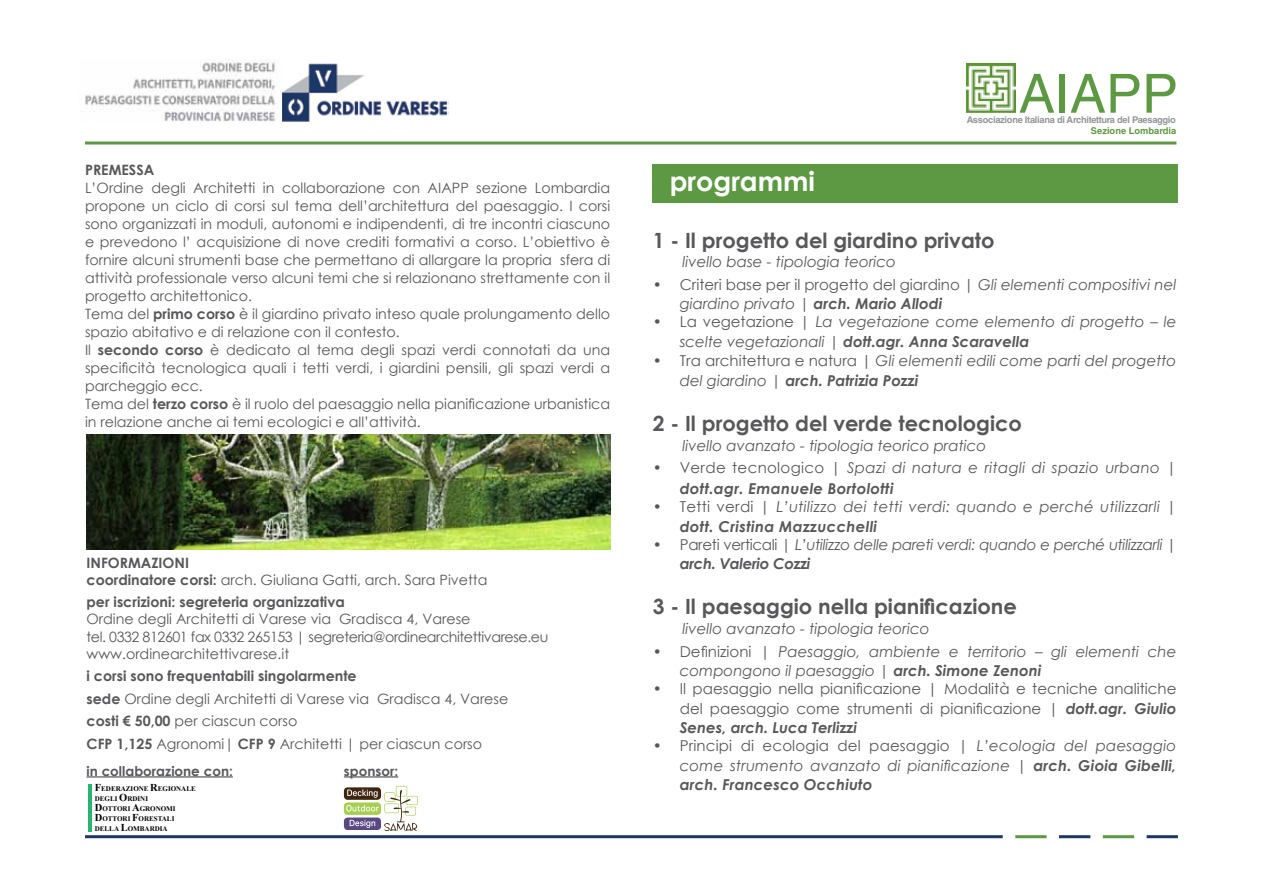
<style>
.page{position:relative;width:1263px;height:893px;background:#fff}
.page>*{position:absolute;margin:0;border:0;box-sizing:border-box;transform-origin:0 0}
.t1{font:54px "Helvetica LT Std";color:#5d9842}
.t2{font:700 27px "Century Gothic";color:#fff}
.t3{font:700 21px "Century Gothic";color:#58585b}
.t4{font:italic 15px/19.5px "Century Gothic";color:#58585b}
.t5{font:italic 15px/21px "Century Gothic";letter-spacing:.02em;color:#58585b}
.t6{font:15px/19.5px "Century Gothic";color:#58585b;text-align:justify}
.t7{font:italic 15px/19.5px "Century Gothic";letter-spacing:-.02em;color:#58585b}
.t8{font:14.25px/18px "Century Gothic";color:#58585b}
.t9{font:700 14.25px "Century Gothic";color:#58585b}
.t10{font:700 13.5px "Century Gothic";color:#58585b}
.t11{font:700 9.3px "Helvetica LT Std";letter-spacing:-.03em;color:#939598}
.t12{font:700 9.3px "Helvetica LT Std";letter-spacing:.005em;color:#5d9842}
.t13{font:700 7.05px/9.9px "Times New Roman";color:#000}
.s1{font-weight:700}
.s2{font-size:10.5px}
.s3{font-style:normal}
.s4{font-weight:700;font-style:italic}
</style>
<div class="page">
<div style="left:653px;top:164px;width:525px;height:39px;background:#5d9842"></div>
<hr style="left:85px;top:835px;width:918px;height:3px;background:#1b3764">
<hr style="left:1015px;top:835px;width:31px;height:3px;background:#5d9842">
<hr style="left:1059px;top:835px;width:31px;height:3px;background:#1b3764">
<hr style="left:1103px;top:835px;width:31px;height:3px;background:#5d9842">
<hr style="left:1146px;top:835px;width:32px;height:3px;background:#1b3764">
<hr style="left:85px;top:142px;width:1091px;height:3px;background:#5d9842">
<img style="left:84px;top:60px;width:365px;height:62px">
<img style="left:967px;top:64px;width:48px;height:49px">
<hr style="left:87px;top:776px;width:146px;height:1px;background:#58585b">
<hr style="left:344px;top:776px;width:54px;height:1px;background:#58585b">
<img style="left:87px;top:434px;width:523px;height:115px">
<div style="left:344px;top:787px;width:37px;height:13px;background:#3f2611;border-radius:4px"></div>
<div style="left:344px;top:802px;width:37px;height:13px;background:#a5cf4f;border-radius:4px"></div>
<div style="left:344px;top:817px;width:37px;height:13px;background:#5c4785;border-radius:4px"></div>
<svg style="left:346px;top:786px;width:74px;height:50px"></svg>
<hr style="left:88px;top:784px;width:4px;height:47px;background:#29b474">
<p class="t9" style="left:85px;top:159px;width:71px">PREMESSA</p>
<p class="t8" style="left:85px;top:179px;width:527px">L’Ordine degli Architetti in collaborazione con AIAPP sezione Lombardia propone un ciclo di corsi sul tema dell’architettura del paesaggio. I corsi sono organizzati in moduli, autonomi e indipendenti, di tre incontri ciascuno e prevedono l’ acquisizione di nove crediti formativi a corso. L’obiettivo è fornire alcuni strumenti base che permettano di allargare la propria sfera di attività professionale verso alcuni temi che si relazionano strettamente con il progetto architettonico.<br>Tema del <span class="s1">primo corso</span> è il giardino privato inteso quale prolungamento dello spazio abitativo e di relazione con il contesto.<br>Il <span class="s1">secondo corso</span> è dedicato al tema degli spazi verdi connotati da una specificità tecnologica quali i tetti verdi, i giardini pensili, gli spazi verdi a parcheggio ecc.<br>Tema del <span class="s1">terzo corso</span> è il ruolo del paesaggio nella pianificazione urbanistica in relazione anche ai temi ecologici e all’attività.</p>
<p class="t8" style="left:87px;top:554px;width:402px;line-height:17.1px"><span class="s1">INFORMAZIONI<br>coordinatore corsi:</span> arch. Giuliana Gatti, arch. Sara Pivetta</p>
<p class="t9" style="left:87px;top:591px;width:260px">per iscrizioni: segreteria organizzativa</p>
<p class="t8" style="left:87px;top:611px;width:463px;line-height:17.1px">Ordine degli Architetti di Varese via Gradisca 4, Varese<br>tel. 0332 812601 fax 0332 265153 | segreteria@ordinearchitettivarese.eu www.ordinearchitettivarese.it</p>
<p class="t8" style="left:87px;top:665px;width:423px;line-height:22.5px"><span class="s1">i corsi sono frequentabili singolarmente<br>sede</span> Ordine degli Architetti di Varese via Gradisca 4, Varese <span class="s1">costi € 50,00</span> per ciascun corso<br><span class="s1">CFP 1,125</span> Agronomi| <span class="s1">CFP 9</span> Architetti | per ciascun corso</p>
<p class="t10" style="left:87px;top:760px;width:148px">in collaborazione con:</p>
<p class="t10" style="left:344px;top:760px;width:56px">sponsor:</p>
<p class="t13" style="left:95px;top:784px;width:102px"><span class="s2">F</span>EDERAZIONE <span class="s2">R</span>EGIONALE<br>DEGLI <span class="s2">O</span>RDINI<br><span class="s2">D</span>OTTORI <span class="s2">A</span>GRONOMI<br><span class="s2">D</span>OTTORI <span class="s2">F</span>ORESTALI<br>DELLA <span class="s2">L</span>OMBARDIA</p>
<h2 class="t2" style="left:670px;top:161px;width:147px">programmi</h2>
<h1 class="t1" style="left:1019px;top:62px;width:161px">AIAPP</h1>
<p class="t12" style="left:1091px;top:125px;width:87px">Sezione Lombardia</p>
<p class="t11" style="left:967px;top:114px;width:211px">Associazione Italiana di Architettura del Paesaggio</p>
<h3 class="t3" style="left:653px;top:224px;width:343px">1 - Il progetto del giardino privato</h3>
<p class="t4" style="left:682px;top:252px;width:215px">livello base - tipologia teorico</p>
<p class="t4" style="left:680px;top:275px;width:498px;text-indent:-27px"><span class="s3">• Criteri base per il progetto del giardino |</span> Gli elementi compositivi nel giardino privato | <span class="s1">arch. Mario Allodi</span></p>
<p class="t4" style="left:680px;top:312px;width:498px;text-indent:-27px"><span class="s3">• La vegetazione |</span> La vegetazione come elemento di progetto – le scelte vegetazionali | <span class="s1">dott.agr. Anna Scaravella</span></p>
<p class="t4" style="left:680px;top:351px;width:498px;text-indent:-27px"><span class="s3">• Tra architettura e natura |</span> Gli elementi edili come parti del progetto del giardino | <span class="s1">arch. Patrizia Pozzi</span></p>
<h3 class="t3" style="left:653px;top:407px;width:371px">2 - Il progetto del verde tecnologico</h3>
<p class="t4" style="left:682px;top:435px;width:305px">livello avanzato - tipologia teorico pratico</p>
<p class="t5" style="left:680px;top:457px;width:498px;text-indent:-27px"><span class="s3">• Verde tecnologico |</span> Spazi di natura e ritagli di spazio urbano | <span class="s1">dott.agr. Emanuele Bortolotti</span></p>
<p class="t5" style="left:680px;top:497px;width:498px;line-height:19.5px;text-indent:-27px"><span class="s3">• Tetti verdi |</span> L’utilizzo dei tetti verdi: quando e perché utilizzarli | <span class="s1">dott. Cristina Mazzucchelli</span></p>
<p class="t7" style="left:680px;top:534px;width:498px;text-indent:-27px"><span class="s3">• Pareti verticali |</span> L’utilizzo delle pareti verdi: quando e perché utilizzarli | <span class="s1">arch. Valerio Cozzi</span></p>
<h3 class="t3" style="left:653px;top:591px;width:366px">3 - Il paesaggio nella pianificazione</h3>
<p class="t4" style="left:682px;top:619px;width:248px">livello avanzato - tipologia teorico</p>
<p class="t4" style="left:680px;top:641px;width:498px;text-indent:-27px"><span class="s3">• Definizioni |</span> Paesaggio, ambiente e territorio – gli elementi che compongono il paesaggio | <span class="s1">arch. Simone Zenoni</span></p>
<p class="t6" style="left:680px;top:679px;width:498px;text-indent:-27px">• Il paesaggio nella pianificazione | Modalità e tecniche analitiche del paesaggio come strumenti di pianificazione | <span class="s4">dott.agr. Giulio Senes, arch. Luca Terlizzi</span></p>
<p class="t4" style="left:680px;top:736px;width:498px;text-align:justify;text-indent:-27px"><span class="s3">• Principi di ecologia del paesaggio |</span> L’ecologia del paesaggio come strumento avanzato di pianificazione | <span class="s1">arch. Gioia Gibelli, arch. Francesco Occhiuto</span></p>
</div>
